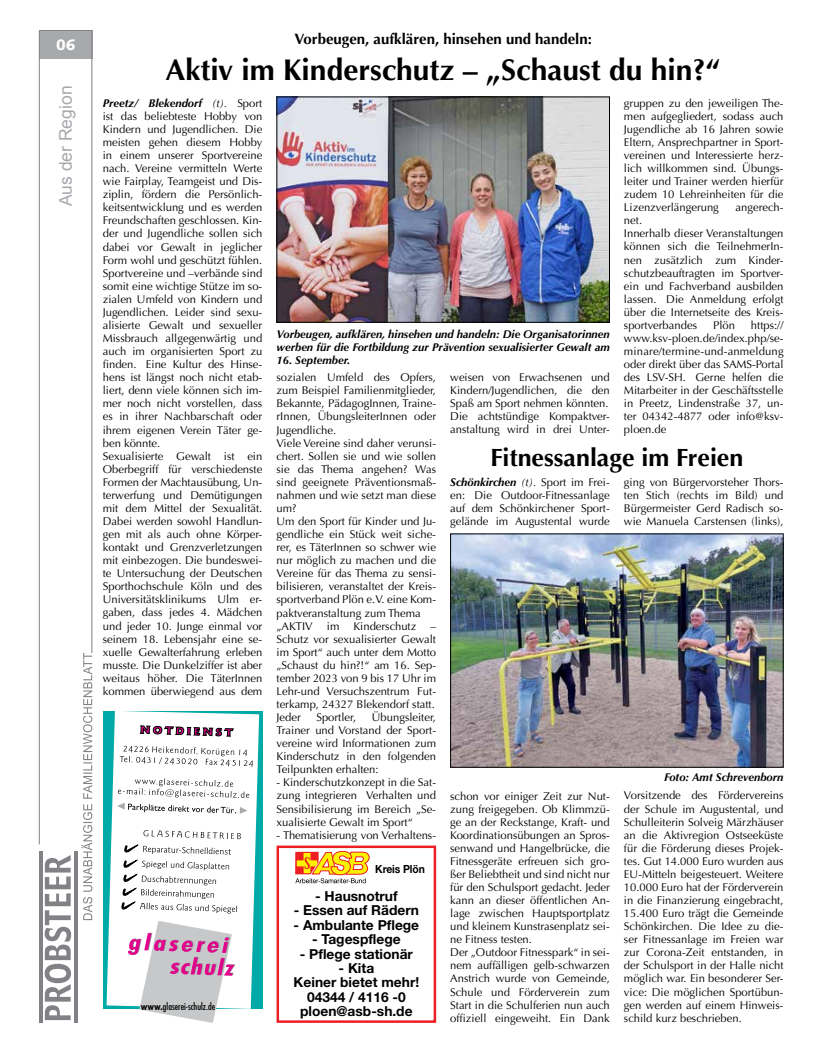
<style>
.page{position:relative;width:819px;height:1053px;background:#fff}
.page>*{position:absolute;margin:0;border:0;box-sizing:border-box;transform-origin:0 0}
.t1{font:700 30px "Optima";color:#000}
.t2{font:700 25px "Optima";color:#000}
.t3{font:17.5px "Arial";color:#a7a9ac}
.t4{font:700 15px "Optima";color:#000}
.t5{font:900 15px "Syntax LT Std";color:#fff}
.t6{font:700 13.75px/14.4px "Helvetica Neue";color:#000;text-align:center}
.t7{font:11.25px/13px "Optima";color:#000;text-align:justify}
.t8{font:italic 700 11.25px/13px "Optima";color:#000}
.t9{font:700 11.25px "Helvetica Neue";letter-spacing:-.01em;color:#000;scale:.92 1}
.t10{font:condensed 9.5px "Futura Std";color:#000}
.s1{font-weight:700;font-style:italic}
.s2{font-style:italic}
.s3{font-weight:700}
</style>
<div class="page">
<hr style="left:39px;top:851px;width:4px;height:171px;background:#808285">
<hr style="left:74px;top:851px;width:4px;height:171px;background:#808285">
<svg style="left:39px;top:30px;width:53px;height:989px"></svg>
<div style="left:276px;top:845px;width:160px;height:177px;border:2px solid #ed1d24"></div>
<svg style="left:295px;top:850px;width:75px;height:33px"></svg>
<div style="left:103px;top:711px;width:159px;height:297px;background:#00aaa6"></div>
<svg style="left:107px;top:711px;width:152px;height:297px;fill:#fff"></svg>
<svg style="left:128px;top:920px;width:107px;height:102px;background:#dac7d5"></svg>
<svg style="left:120px;top:712px;width:133px;height:55px;background:#e5e2e5"></svg>
<svg style="left:121px;top:830px;width:120px;height:83px;background:#e7e7e7"></svg>
<svg style="left:117px;top:778px;width:132px;height:35px;background:#e5e5e5"></svg>
<img style="left:278px;top:99px;width:329px;height:221px">
<div style="left:276px;top:97px;width:333px;height:225px;border:1px solid #000"></div>
<img style="left:452px;top:535px;width:329px;height:230px">
<p class="t5" style="left:56px;top:36px;width:21px">06</p>
<p class="t3" style="left:54px;top:206px;width:122px;rotate:-90deg">Aus der Region</p>
<p class="t4" style="left:294px;top:30px;width:299px">Vorbeugen, aufklären, hinsehen und handeln:</p>
<p class="t1" style="left:165px;top:52px;width:557px">Aktiv im Kinderschutz – „Schaust du hin?“</p>
<p class="t7" style="left:103px;top:97px;width:161px;text-align:left"><span class="s1">Preetz/ Blekendorf</span> <span class="s2">(t).</span> Sport ist das beliebteste Hobby von<br>Kindern und Jugendlichen. Die meisten gehen diesem Hobby in einem unserer Sportvereine nach. Vereine vermitteln Werte wie Fairplay, Teamgeist und Dis&shy;ziplin, fördern die Persönlich&shy;keitsentwicklung und es werden<br>Freundschaften geschlossen. Kin&shy;der und Jugendliche sollen sich dabei vor Gewalt in jeglicher<br>Form wohl und geschützt fühlen.<br>Sportvereine und –verbände sind somit eine wichtige Stütze im so&shy;zialen Umfeld von Kindern und<br>Jugendlichen. Leider sind sexu&shy;alisierte Gewalt und sexueller<br>Missbrauch allgegenwärtig und auch im organisierten Sport zu finden. Eine Kultur des Hinse&shy;hens ist längst noch nicht etab&shy;liert, denn viele können sich im&shy;mer noch nicht vorstellen, dass es in ihrer Nachbarschaft oder ihrem eigenen Verein Täter ge&shy;ben könnte.<br>Sexualisierte Gewalt ist ein<br>Oberbegriff für verschiedenste<br>Formen der Machtausübung, Un&shy;terwerfung und Demütigungen mit dem Mittel der Sexualität.<br>Dabei werden sowohl Handlun&shy;gen mit als auch ohne Körper&shy;kontakt und Grenzverletzungen mit einbezogen. Die bundeswei&shy;te Untersuchung der Deutschen<br>Sporthochschule Köln und des<br>Universitätsklinikums Ulm er&shy;gaben, dass jedes 4. Mädchen und jeder 10. Junge einmal vor seinem 18. Lebensjahr eine se&shy;xuelle Gewalterfahrung erleben musste. Die Dunkelziffer ist aber weitaus höher. Die TäterInnen kommen überwiegend aus dem</p>
<p class="t10" style="left:141px;top:1000px;width:76px"><span class="s3">www.</span>glaserei-schulz.de</p>
<p class="t7" style="left:624px;top:96px;width:161px">gruppen zu den jeweiligen The&shy;men aufgegliedert, sodass auch Jugendliche ab 16 Jahren sowie Eltern, Ansprechpartner in Sport&shy;vereinen und Interessierte herz&shy;lich willkommen sind. Übungs&shy;leiter und Trainer werden hierfür zudem 10 Lehreinheiten für die Lizenzverlängerung</p>
<p class="t7" style="left:735px;top:201px;width:49px">angerech-</p>
<p class="t7" style="left:624px;top:214px;width:161px;text-align:left">net.<br>Innerhalb dieser Veranstaltungen können sich die TeilnehmerIn&shy;nen zusätzlich zum Kinder&shy;schutzbeauftragten im Sportver&shy;ein und Fachverband ausbilden lassen. Die Anmeldung erfolgt über die Internetseite des Kreis&shy;sportverbandes</p>
<p class="t7" style="left:624px;top:319px;width:161px;text-indent:127px">https:// www.ksv-ploen.de/index.php/se&shy;minare/termine-und-anmeldung oder direkt über das SAMS-Portal des LSV-SH. Gerne helfen die Mitarbeiter in der Geschäftsstelle in Preetz, Lindenstraße 37, un&shy;ter 04342-4877 oder info@ksv&shy;ploen.de</p>
<p class="t7" style="left:713px;top:319px;width:23px">Plön</p>
<p class="t8" style="left:276px;top:328px;width:335px">Vorbeugen, aufklären, hinsehen und handeln: Die Organisatorinnen werben für die Fortbildung zur Prävention sexualisierter Gewalt am</p>
<p class="t8" style="left:276px;top:354px;width:75px">16. September.</p>
<p class="t7" style="left:450px;top:371px;width:161px">weisen von Erwachsenen und Kindern/Jugendlichen, die den Spaß am Sport nehmen könnten.<br>Die achtstündige Kompaktver&shy;anstaltung wird in drei Unter-</p>
<p class="t7" style="left:276px;top:371px;width:161px;text-align:left">sozialen Umfeld des Opfers, zum Beispiel Familienmitglieder,<br>Bekannte, PädagogInnen, Traine&shy;rInnen, ÜbungsleiterInnen oder<br>Jugendliche.<br>Viele Vereine sind daher verunsi&shy;chert. Sollen sie und wie sollen sie das Thema angehen? Was sind geeignete Präventionsmaß&shy;nahmen und wie setzt man diese um?<br>Um den Sport für Kinder und Ju&shy;gendliche ein Stück weit siche&shy;rer, es TäterInnen so schwer wie nur möglich zu machen und die<br>Vereine für das Thema zu sensi&shy;bilisieren, veranstaltet der Kreis&shy;sportverband Plön e.V. eine Kom&shy;paktveranstaltung zum Thema „AKTIV im Kinderschutz –<br>Schutz vor sexualisierter Gewalt im Sport“ auch unter dem Motto „Schaust du hin?!“ am 16. Sep&shy;tember 2023 von 9 bis 17 Uhr im<br>Lehr-und Versuchszentrum Fut&shy;terkamp, 24327 Blekendorf statt.<br>Jeder</p>
<p class="t2" style="left:490px;top:443px;width:254px">Fitnessanlage im Freien</p>
<p class="t7" style="left:450px;top:475px;width:161px"><span class="s1">Schönkirchen</span> <span class="s2">(t).</span> Sport im Frei&shy;en: Die Outdoor-Fitnessanlage auf dem Schönkirchener Sport&shy;gelände im Augustental wurde</p>
<p class="t7" style="left:624px;top:475px;width:161px">ging von Bürgervorsteher Thors&shy;ten Stich (rechts im Bild) und Bürgermeister Gerd Radisch so&shy;wie Manuela Carstensen (links),</p>
<p class="t7" style="left:276px;top:710px;width:161px;text-indent:95px">Übungsleiter, Trainer und Vorstand der Sport&shy;vereine wird Informationen zum Kinderschutz in den folgenden Teilpunkten erhalten:</p>
<p class="t7" style="left:276px;top:776px;width:161px">- Kinderschutzkonzept in die Sat&shy;zung integrieren Verhalten und Sensibilisierung im Bereich „Se&shy;xualisierte Gewalt im Sport“</p>
<p class="t7" style="left:276px;top:828px;width:161px">- Thematisierung von Verhaltens-</p>
<p class="t7" style="left:316px;top:710px;width:41px">Sportler,</p>
<p class="t8" style="left:664px;top:771px;width:121px">Foto: Amt Schrevenborn</p>
<p class="t7" style="left:624px;top:789px;width:161px">Vorsitzende des Fördervereins der Schule im Augustental, und Schulleiterin Solveig Märzhäuser an die Aktivregion Ostseeküste für die Förderung dieses Projek&shy;tes. Gut 14.000 Euro wurden aus EU-Mitteln beigesteuert. Weitere 10.000 Euro hat der Förderverein in die Finanzierung eingebracht, 15.400 Euro trägt die Gemeinde Schönkirchen. Die Idee zu die&shy;ser Fitnessanlage im Freien war zur Corona-Zeit entstanden, in der Schulsport in der Halle nicht möglich war. Ein besonderer Ser&shy;vice: Die möglichen Sportübun&shy;gen werden auf einem Hinweis&shy;schild kurz beschrieben.</p>
<p class="t7" style="left:450px;top:789px;width:161px;text-align:left">schon vor einiger Zeit zur Nut&shy;zung freigegeben. Ob Klimmzü&shy;ge an der Reckstange, Kraft- und<br>Koordinationsübungen an Spros&shy;senwand und Hangelbrücke, die<br>Fitnessgeräte erfreuen sich gro&shy;ßer Beliebtheit und sind nicht nur für den Schulsport gedacht. Jeder kann an dieser öffentlichen An&shy;lage zwischen Hauptsportplatz und kleinem Kunstrasenplatz sei&shy;ne Fitness testen.<br>Der „Outdoor Fitnesspark“ in sei&shy;nem auffälligen gelb-schwarzen<br>Anstrich wurde von Gemeinde,<br>Schule und Förderverein zum<br>Start in die Schulferien nun auch offiziell eingeweiht. Ein Dank</p>
<p class="t9" style="left:375px;top:861px;width:55px">Kreis Plön</p>
<p class="t6" style="left:315px;top:888px;width:84px">- Hausnotruf</p>
<p class="t6" style="left:294px;top:903px;width:127px">- Essen auf Rädern</p>
<p class="t6" style="left:293px;top:917px;width:127px">- Ambulante Pflege</p>
<p class="t6" style="left:312px;top:931px;width:90px">- Tagespflege</p>
<p class="t6" style="left:300px;top:946px;width:115px">- Pflege stationär</p>
<p class="t6" style="left:293px;top:960px;width:127px">- Kita<br>Keiner bietet mehr!<br>04344 / 4116 -0 ploen@asb-sh.de</p>
</div>
